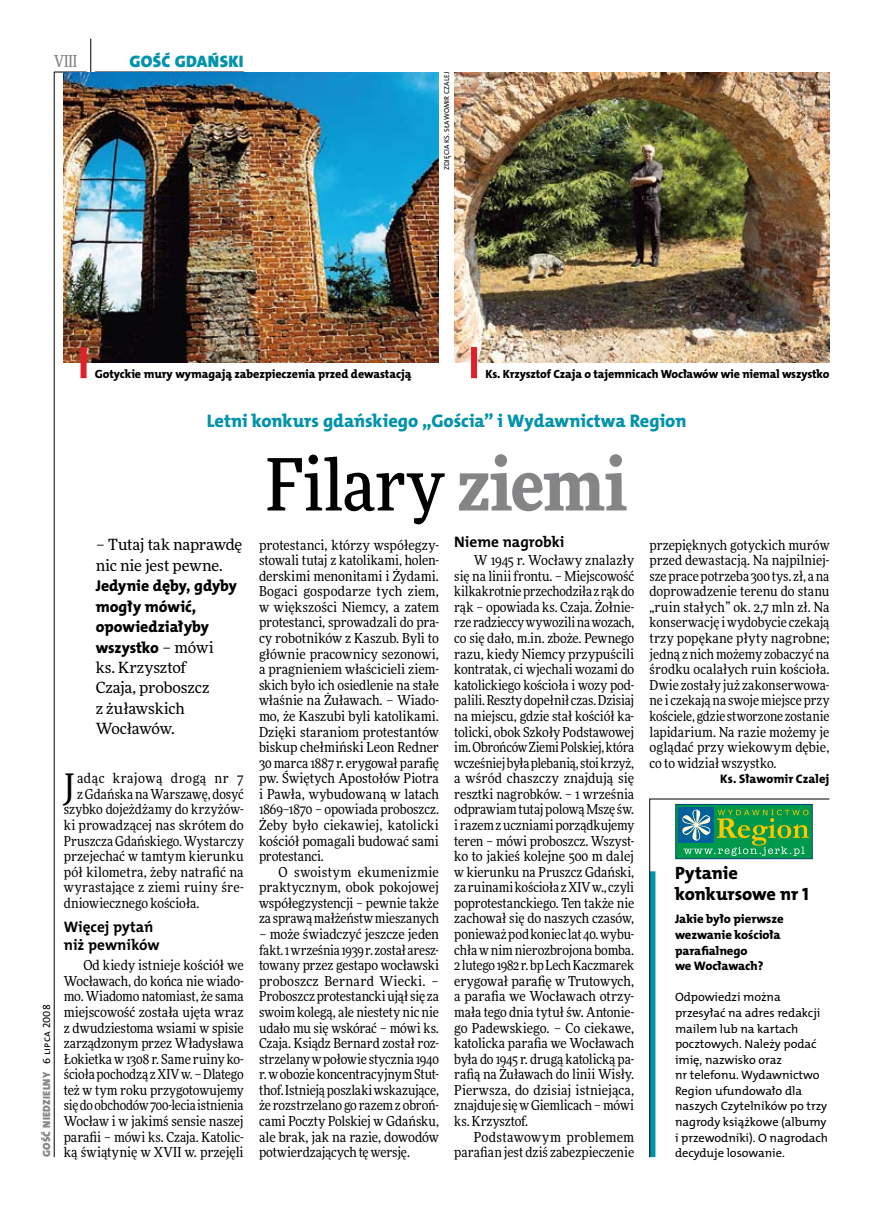
<style>
.page{position:relative;width:872px;height:1221px;background:#fff}
.page>*{position:absolute;margin:0;border:0;box-sizing:border-box;transform-origin:0 0}
.t1{font:500 72px "Freeday Narrow";letter-spacing:-.01em;color:#000}
.t2{font:35.25px "Freeday Narrow News";color:#000}
.t3{font:18.3px "The Mix HP8 Ex Bld";color:#0093aa}
.t4{font:17.85px/21.1px "The Mix HP8 Ex Bld";letter-spacing:.01em;color:#000}
.t5{font:16.65px "The Mix HP9 Blk";letter-spacing:.02em;color:#0093aa}
.t6{font:500 16.5px "Freeday Narrow";color:#858486;scale:.9 1}
.t7{font:15.75px/20.4px "The Mix HP8 Ex Bld";color:#000}
.t8{font:15.45px/20.4px "Freeday News";letter-spacing:-.01em;color:#000}
.t9{font:15.3px/17.7px "The Mix HP7 Bld";color:#000}
.t10{font:13.8px/15.6px "Freeday Narrow News";color:#000;text-align:justify}
.t11{font:13.8px "Freeday Narrow News";letter-spacing:.035em;color:#000}
.t12{font:12.45px/15.6px "The Mix HP8 Ex Bld";letter-spacing:-.005em;color:#000}
.t13{font:12.15px/15.6px "The Mix HP5 Plain";letter-spacing:-.005em;color:#000}
.t14{font:12px "The Mix HP8 Ex Bld";letter-spacing:-.005em;color:#000}
.t15{font:10.5px "The Mix HP9 Blk";letter-spacing:.025em;color:#858486}
.t16{font:7.2px "The Mix HP5 Plain";letter-spacing:.03em;color:#000}
.s1{font-family:"The Mix HP5 Plain";color:#000}
.s2{font-weight:900;color:#858486}
.s3{font-family:"Freeday News";font-size:15.45px}
</style>
<div class="page">
<hr style="left:54px;top:72px;width:1px;height:1085px;background:#000">
<hr style="left:90px;top:39px;width:1px;height:43px;background:#000">
<hr style="left:54px;top:72px;width:33px;height:1px;background:#000">
<img style="left:64px;top:72px;width:375px;height:290px">
<img style="left:454px;top:72px;width:375px;height:290px">
<div style="left:81px;top:347px;width:6px;height:31px;background:#df1f2a"></div>
<div style="left:471px;top:347px;width:6px;height:31px;background:#df1f2a"></div>
<svg style="left:649px;top:798px;width:180px;height:359px"></svg>
<p class="t6" style="left:54px;top:50px;width:27px">VIII</p>
<p class="t5" style="left:129px;top:50px;width:116px">GOŚĆ GDAŃSKI</p>
<p class="t16" style="left:442px;top:170px;width:100px;rotate:-90deg">zdjęcia Ks. Sławomir Czalej</p>
<p class="t14" style="left:95px;top:366px;width:318px">Gotyckie mury wymagają zabezpieczenia przed dewastacją</p>
<p class="t14" style="left:485px;top:366px;width:345px">Ks. Krzysztof Czaja o tajemnicach Wocławów wie niemal wszystko</p>
<p class="t15" style="left:40px;top:1156px;width:154px;rotate:-90deg">GOŚĆ NIEDZIELNY <span class="s1">6 lipca 2008</span></p>
<h3 class="t3" style="left:207px;top:409px;width:481px">Letni konkurs gdańskiego „Gościa” i Wydawnictwa Region</h3>
<h1 class="t1" style="left:266px;top:440px;width:363px">Filary <span class="s2">ziemi</span></h1>
<p class="t8" style="left:96px;top:534px;width:148px">– Tutaj tak naprawdę nic nie jest pewne.</p>
<p class="t7" style="left:96px;top:576px;width:143px">Jedynie dęby, gdyby mogły mówić, opowiedziałyby wszystko <span class="s3">– mówi</span></p>
<p class="t8" style="left:96px;top:657px;width:115px">ks. Krzysztof<br>Czaja, proboszcz z żuławskich<br>Wocławów.</p>
<p class="t9" style="left:454px;top:532px;width:112px">Nieme nagrobki</p>
<p class="t10" style="left:454px;top:552px;width:182px;text-indent:20px">W 1945 r. Wocławy znalazły się na linii frontu. – Miejscowość kilkakrotnie przechodziła z rąk do rąk – opowiada ks. Czaja. Żołnie&shy;rze radzieccy wywozili na wozach, co się dało, m.in. zboże. Pewnego razu, kiedy Niemcy przypuścili kontratak, ci wjechali wozami do katolickiego kościoła i wozy pod&shy;palili. Reszty dopełnił czas. Dzisiaj na miejscu, gdzie stał kościół ka&shy;tolicki, obok Szkoły Podstawowej im. Obrońców Ziemi Polskiej, która wcześniej była plebanią, stoi krzyż, a wśród chaszczy znajdują się resztki nagrobków. – 1 września odprawiam tutaj polową Mszę św. i razem zuczniami porządkujemy teren – mówi proboszcz. Wszyst&shy;ko to jakieś kolejne 500 m dalej w kierunku na Pruszcz Gdański, za ruinami kościoła zXIV w., czyli poprotestanckiego. Ten także nie zachował się do naszych czasów, ponieważ pod koniec lat 40. wybu&shy;chła wnim nierozbrojona bomba.<br>2 lutego 1982 r. bp Lech Kaczmarek erygował parafię w Trutowych, a parafia we Wocławach otrzy&shy;mała tego dnia tytuł św. Antonie&shy;go Padewskiego. – Co ciekawe, katolicka parafia we Wocławach była do 1945 r. drugą katolicką pa&shy;rafią na Żuławach do linii Wisły.<br>Pierwsza, do dzisiaj istniejąca, znajduje się wGiemlicach – mówi ks. Krzysztof.</p>
<p class="t10" style="left:454px;top:1128px;width:181px;text-align:right">Podstawowym problemem parafian jest dziś zabezpieczenie</p>
<p class="t10" style="left:649px;top:536px;width:182px">przepięknych gotyckich murów przed dewastacją. Na najpilniej&shy;sze prace potrzeba 300 tys. zł, a na doprowadzenie terenu do stanu „ruin stałych” ok. 2,7 mln zł. Na konserwację iwydobycie czekają trzy popękane płyty nagrobne; jedną z nich możemy zobaczyć na środku ocalałych ruin kościoła.<br>Dwie zostały już zakonserwowa&shy;ne i czekają na swoje miejsce przy kościele, gdzie stworzone zostanie lapidarium. Na razie możemy je oglądać przy wiekowym dębie, co to widział wszystko.</p>
<p class="t12" style="left:720px;top:771px;width:111px">Ks. Sławomir Czalej</p>
<p class="t10" style="left:259px;top:536px;width:181px">protestanci, którzy współegzy&shy;stowali tutaj z katolikami, holen&shy;derskimi menonitami i Żydami.<br>Bogaci gospodarze tych ziem, w większości Niemcy, a zatem protestanci, sprowadzali do pra&shy;cy robotników z Kaszub. Byli to głównie pracownicy sezonowi, a pragnieniem właścicieli ziem&shy;skich było ich osiedlenie na stałe właśnie na Żuławach. – Wiado&shy;mo, że Kaszubi byli katolikami.<br>Dzięki staraniom protestantów biskup chełmiński Leon Redner 30 marca 1887 r. erygował parafię pw. Świętych Apostołów Piotra i Pawła, wybudowaną w latach 1869–1870 – opowiada proboszcz.<br>Żeby było ciekawiej, katolicki kościół pomagali budować sami protestanci.</p>
<p class="t10" style="left:259px;top:863px;width:181px;text-indent:20px">O swoistym ekumenizmie praktycznym, obok pokojowej współegzystencji – pewnie także za sprawą małżeństw mieszanych</p>
<p class="t10" style="left:259px;top:926px;width:181px">– może świadczyć jeszcze jeden fakt. 1 września 1939 r. został aresz&shy;towany przez gestapo wocławski proboszcz Bernard Wiecki. – Proboszcz protestancki ujął się za swoim kolegą, ale niestety nic nie udało mu się wskórać – mówi ks.<br>Czaja. Ksiądz Bernard został roz&shy;strzelany wpołowie stycznia 1940 r. wobozie koncentracyjnym Stut&shy;thof. Istnieją poszlaki wskazujące, że rozstrzelano go razem z obroń&shy;cami Poczty Polskiej w Gdańsku, ale brak, jak na razie, dowodów potwierdzających tę wersję.</p>
<h2 class="t2" style="left:64px;top:764px;width:13px">J</h2>
<p class="t11" style="left:77px;top:769px;width:168px">adąc krajową drogą nr 7</p>
<p class="t10" style="left:77px;top:786px;width:168px">zGdańska na Warszawę, dosyć</p>
<p class="t10" style="left:64px;top:801px;width:181px">szybko dojeżdżamy do krzyżów-</p>
<p class="t10" style="left:64px;top:817px;width:181px">ki prowadzącej nas skrótem do</p>
<p class="t10" style="left:64px;top:832px;width:182px">Pruszcza Gdańskiego. Wystarczy</p>
<p class="t10" style="left:64px;top:848px;width:181px">przejechać w tamtym kierunku</p>
<p class="t10" style="left:64px;top:863px;width:181px">pół kilometra, żeby natrafić na</p>
<p class="t10" style="left:64px;top:879px;width:181px">wyrastające z ziemi ruiny śre-</p>
<p class="t10" style="left:64px;top:895px;width:137px">dniowiecznego kościoła.</p>
<p class="t9" style="left:64px;top:918px;width:97px">Więcej pytań niż pewników</p>
<p class="t10" style="left:64px;top:957px;width:182px;text-indent:20px">Od kiedy istnieje kościół we Wocławach, do końca nie wiado&shy;mo. Wiadomo natomiast, że sama miejscowość została ujęta wraz z dwudziestoma wsiami w spisie zarządzonym przez Władysława Łokietka w 1308 r. Same ruiny ko&shy;ścioła pochodzą zXIV w. – Dlatego też w tym roku przygotowujemy się do obchodów 700-lecia istnienia Wocław i w jakimś sensie naszej parafii – mówi ks. Czaja. Katolic&shy;ką świątynię w XVII w. przejęli</p>
<p class="t4" style="left:675px;top:862px;width:135px">Pytanie konkursowe nr 1</p>
<p class="t12" style="left:675px;top:911px;width:110px">Jakie było pierwsze wezwanie kościoła parafialnego<br>we Wocławach?</p>
<p class="t13" style="left:675px;top:989px;width:155px">Odpowiedzi można przesyłać na adres redakcji mailem lub na kartach pocztowych. N ależy podać imię, nazwisko oraz<br>nr telefonu. Wydawnictwo<br>Region ufundowało dla naszych Czytelników po trzy nagrody książkowe (albumy i przewodniki). O nagrodach decyduje losowanie.</p>
</div>
